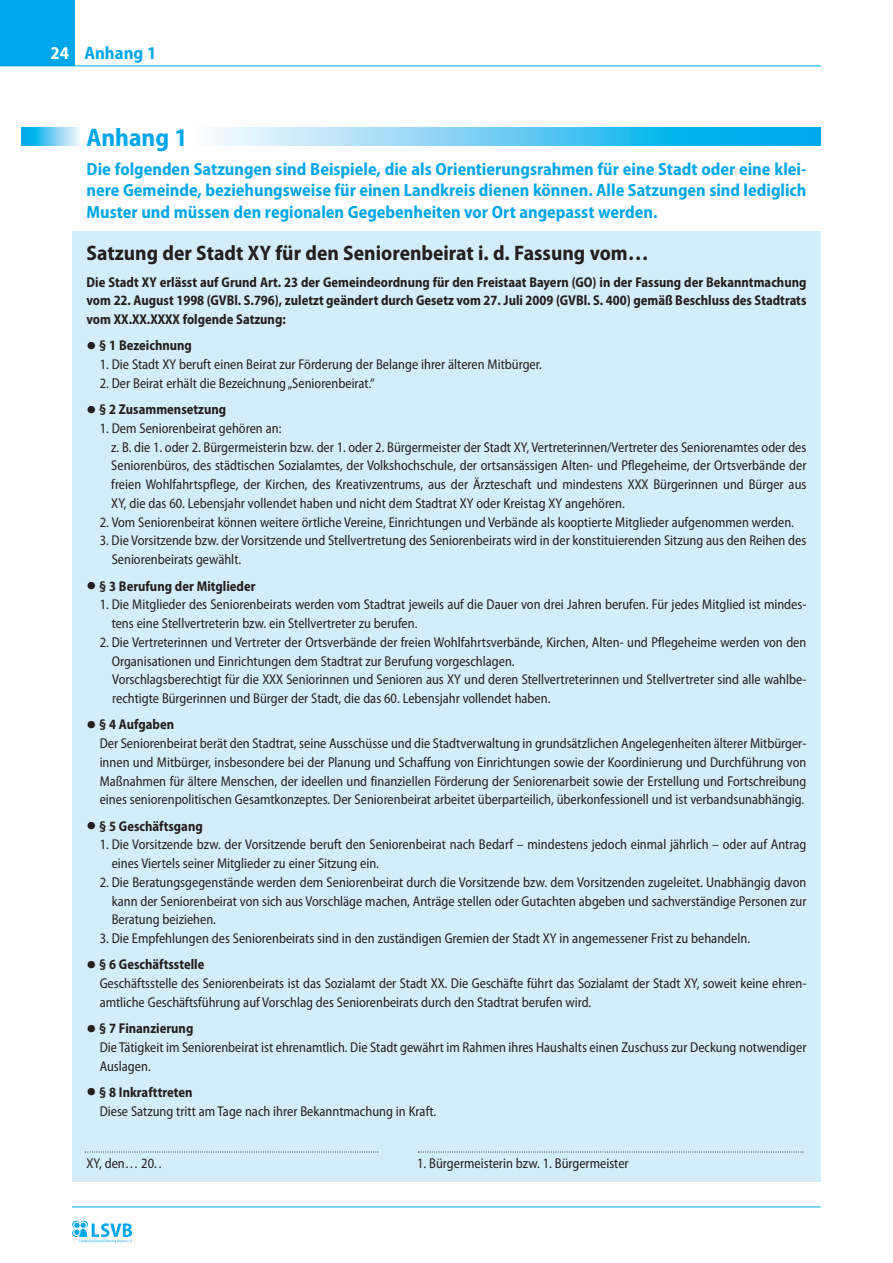
<style>
.page{position:relative;width:893px;height:1263px;background:#fff}
.page>*{position:absolute;margin:0;border:0;box-sizing:border-box;transform-origin:0 0}
.t1{font:700 semi-condensed 25.5px "Myriad Pro";color:#00a7e9}
.t2{font:700 semi-condensed 21px "Myriad Pro";color:#231f20}
.t3{font:700 semi-condensed 18px "Myriad Pro";color:#00a7e9}
.t4{font:700 semi-condensed 17.7px/21.5px "Myriad Pro";color:#00a7e9;text-align:justify}
.t5{font:semi-condensed 14.25px/18.8px "Myriad Pro";color:#231f20;scale:.95 1}
.t6{font:700 semi-condensed 14.25px/18.8px "Myriad Pro";color:#231f20;text-align:justify;scale:.95 1}
.s1{color:#fff}
.s2{font-weight:400;font-size:36px}
.s3{font-size:36px}
.s4{font-weight:700}
</style>
<div class="page">
<hr style="left:72px;top:1206px;width:749px;height:1px;background:#00a7e9">
<div style="left:72px;top:232px;width:749px;height:950px;background:#d4edfa"></div>
<div style="left:0;top:0;width:74px;height:66px;background:#00a7e9"></div>
<hr style="left:0;top:66px;width:821px;height:1px;background:#00a7e9">
<svg style="left:21px;top:128px;width:59px;height:17px"></svg>
<svg style="left:214px;top:128px;width:607px;height:17px;background:#66ccf2"></svg>
<svg style="left:85px;top:1151px;width:293px;height:1px"></svg>
<svg style="left:418px;top:1151px;width:385px;height:1px"></svg>
<svg style="left:72px;top:1220px;width:60px;height:23px"></svg>
<p class="t3" style="left:51px;top:46px;width:107px"><span class="s1">24</span> Anhang 1</p>
<h1 class="t1" style="left:87px;top:128px;width:102px">Anhang 1</h1>
<p class="t4" style="left:87px;top:159px;width:721px">Die folgenden Satzungen sind Beispiele, die als Orientierungsrahmen für eine Stadt oder eine klei&shy;nere Gemeinde, beziehungsweise für einen Landkreis dienen können. Alle Satzungen sind lediglich Muster und müssen den regionalen Gegebenheiten vor Ort angepasst werden.</p>
<h2 class="t2" style="left:87px;top:246px;width:564px">Satzung der Stadt XY für den Seniorenbeirat i. d. Fassung vom…</h2>
<p class="t6" style="left:87px;top:274px;width:759px">Die Stadt XY erlässt auf Grund Art. 23 der Gemeindeordnung für den Freistaat Bayern (GO) in der Fassung der Bekanntmachung vom 22. August 1998 (GVBl. S.796), zuletzt geändert durch Gesetz vom 27. Juli 2009 (GVBl. S. 400) gemäß Beschluss des Stadtrats vom XX.XX.XXXX folgende Satzung:</p>
<p class="t6" style="left:87px;top:337px;width:112px"><span class="s2">•</span> § 1 Bezeichnung</p>
<p class="t5" style="left:100px;top:356px;width:467px">1. Die Stadt XY beruft einen Beirat zur Förderung der Belange ihrer älteren Mitbürger.</p>
<p class="t5" style="left:100px;top:375px;width:291px">2. Der Beirat erhält die Bezeichnung„Seniorenbeirat.“</p>
<p class="t6" style="left:87px;top:401px;width:148px"><span class="s2">•</span> § 2 Zusammensetzung</p>
<p class="t5" style="left:111px;top:420px;width:733px;text-indent:-12px">1. Dem Seniorenbeirat gehören an:<br>z. B. die 1. oder 2. Bürgermeisterin bzw. der 1. oder 2. Bürgermeister der Stadt XY, Vertreterinnen/Vertreter des Seniorenamtes oder des Seniorenbüros, des städtischen Sozialamtes, der Volkshochschule, der ortsansässigen Alten- und Pflegeheime, der Ortsverbände der freien Wohlfahrtspflege, der Kirchen, des Kreativzentrums, aus der Ärzteschaft und mindestens XXX Bürgerinnen und Bürger aus XY, die das 60. Lebensjahr vollendet haben und nicht dem Stadtrat XY oder Kreistag XY angehören.</p>
<p class="t5" style="left:100px;top:514px;width:732px">2. Vom Seniorenbeirat können weitere örtliche Vereine, Einrichtungen und Verbände als kooptierte Mitglieder aufgenommen werden.</p>
<p class="t5" style="left:112px;top:532px;width:733px;text-indent:-12px">3. Die Vorsitzende bzw. der Vorsitzende und Stellvertretung des Seniorenbeirats wird in der konstituierenden Sitzung aus den Reihen des<br>Seniorenbeirats gewählt.</p>
<p class="t6" style="left:87px;top:577px;width:179px"><span class="s2">•</span> § 3 Berufung der Mitglieder</p>
<p class="t5" style="left:112px;top:596px;width:733px;text-indent:-12px">1. Die Mitglieder des Seniorenbeirats werden vom Stadtrat jeweils auf die Dauer von drei Jahren berufen. Für jedes Mitglied ist mindes&shy;tens eine Stellvertreterin bzw. ein Stellvertreter zu berufen.</p>
<p class="t5" style="left:112px;top:634px;width:733px;text-indent:-12px">2. Die Vertreterinnen und Vertreter der Ortsverbände der freien Wohlfahrtsverbände, Kirchen, Alten- und Pflegeheime werden von den Organisationen und Einrichtungen dem Stadtrat zur Berufung vorgeschlagen.<br>Vorschlagsberechtigt für die XXX Seniorinnen und Senioren aus XY und deren Stellvertreterinnen und Stellvertreter sind alle wahlbe&shy;rechtigte Bürgerinnen und Bürger der Stadt, die das 60. Lebensjahr vollendet haben.</p>
<p class="t5" style="left:100px;top:716px;width:745px;text-indent:-13px"><span class="s3">•</span> <span class="s4">§ 4 Aufgaben<br></span>Der Seniorenbeirat berät den Stadtrat, seine Ausschüsse und die Stadtverwaltung in grundsätzlichen Angelegenheiten älterer Mitbürger&shy;innen und Mitbürger, insbesondere bei der Planung und Schaffung von Einrichtungen sowie der Koordinierung und Durchführung von Maßnahmen für ältere Menschen, der ideellen und finanziellen Förderung der Seniorenarbeit sowie der Erstellung und Fortschreibung eines seniorenpolitischen Gesamtkonzeptes. Der Seniorenbeirat arbeitet überparteilich, überkonfessionell und ist verbandsunabhängig.</p>
<p class="t6" style="left:87px;top:817px;width:124px"><span class="s2">•</span> § 5 Geschäftsgang</p>
<p class="t5" style="left:112px;top:836px;width:733px;text-indent:-12px">1. Die Vorsitzende bzw. der Vorsitzende beruft den Seniorenbeirat nach Bedarf – mindestens jedoch einmal jährlich – oder auf Antrag eines Viertels seiner Mitglieder zu einer Sitzung ein.</p>
<p class="t5" style="left:112px;top:874px;width:733px;text-align:justify;text-indent:-12px">2. Die Beratungsgegenstände werden dem Seniorenbeirat durch die Vorsitzende bzw. dem Vorsitzenden zugeleitet. Unabhängig davon kann der Seniorenbeirat von sich aus Vorschläge machen, Anträge stellen oder Gutachten abgeben und sachverständige Personen zur Beratung beiziehen.</p>
<p class="t5" style="left:100px;top:930px;width:686px">3. Die Empfehlungen des Seniorenbeirats sind in den zuständigen Gremien der Stadt XY in angemessener Frist zu behandeln.</p>
<p class="t5" style="left:100px;top:956px;width:745px;text-indent:-13px"><span class="s3">•</span> <span class="s4">§ 6 Geschäftsstelle<br></span>Geschäftsstelle des Seniorenbeirats ist das Sozialamt der Stadt XX. Die Geschäfte führt das Sozialamt der Stadt XY, soweit keine ehren&shy;amtliche Geschäftsführung auf Vorschlag des Seniorenbeirats durch den Stadtrat berufen wird.</p>
<p class="t5" style="left:100px;top:1020px;width:745px;text-indent:-13px"><span class="s3">•</span> <span class="s4">§ 7 Finanzierung<br></span>Die Tätigkeit im Seniorenbeirat ist ehrenamtlich. Die Stadt gewährt im Rahmen ihres Haushalts einen Zuschuss zur Deckung notwendiger<br>Auslagen.</p>
<p class="t5" style="left:100px;top:1084px;width:356px;text-indent:-13px"><span class="s3">•</span> <span class="s4">§ 8 Inkrafttreten<br></span>Diese Satzung tritt am Tage nach ihrer Bekanntmachung in Kraft.</p>
<p class="t5" style="left:87px;top:1155px;width:80px">XY, den… 20. .</p>
<p class="t5" style="left:417px;top:1155px;width:224px">1. Bürgermeisterin bzw. 1. Bürgermeister</p>
</div>
